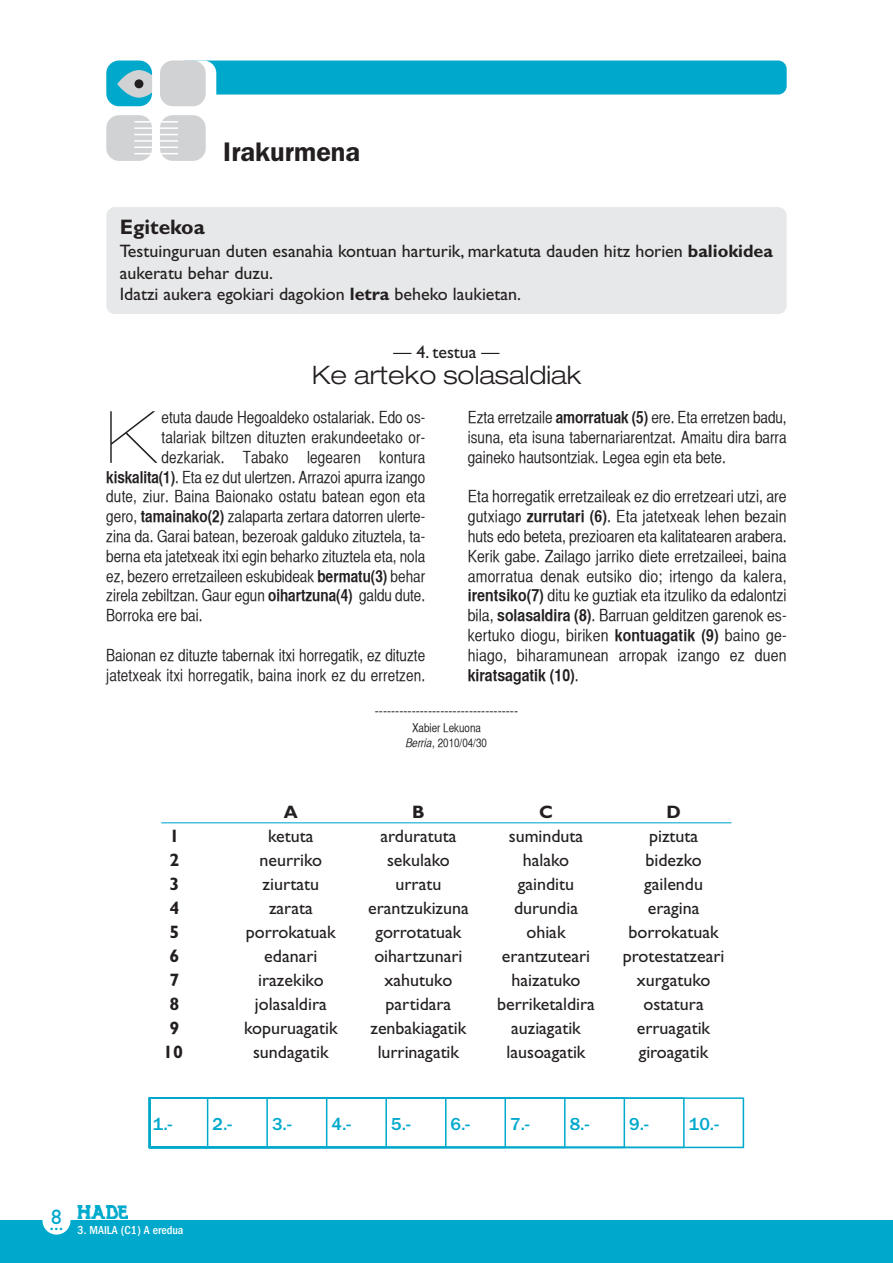
<style>
.page{position:relative;width:893px;height:1263px;background:#fff}
.page>*{position:absolute;margin:0;border:0;box-sizing:border-box;transform-origin:0 0}
.t1{font:200 expanded 72.3px "Helvetica Neue LT Std";color:#231f20}
.t2{font:600 27px "Franklin Gothic";color:#231f20}
.t3{font:300 expanded 25.5px "Helvetica Neue LT Std";color:#231f20}
.t4{font:700 21px "Gill Sans";color:#231f20}
.t5{font:18px/21.6px "Gill Sans";color:#231f20}
.t6{font:500 18px "Franklin Gothic";color:#00a9cc}
.t7{font:700 18px "Gill Sans";color:#231f20}
.t8{font:16.5px/19.8px "Helvetica CY Plain";color:#231f20}
.t9{font:16.5px/19.8px "Helvetica CY Plain";color:#231f20;text-align:justify;scale:1.04 1}
.t10{font:16.5px "Helvetica CY Bold";color:#231f20;scale:1.04 1}
.t11{font:15px "Helvetica CY Plain";color:#231f20}
.t12{font:12px/14.4px "Helvetica CY Plain";color:#231f20;text-align:center}
.t13{font:500 condensed 12px "Franklin Gothic";color:#fff}
.s1{font-weight:700}
.s2{font-family:"Helvetica CY Bold"}
.s3{font-family:"Helvetica CY Plain"}
.s4{font-family:"Helvetica CY Oblique"}
</style>
<div class="page">
<div style="left:178px;top:61px;width:609px;height:34px;background:#00a9cc;border-radius:9px"></div>
<div style="left:171px;top:61px;width:45px;height:45px;background:#fff;border-radius:13px"></div>
<div style="left:0;top:1220px;width:893px;height:43px;background:#00a9cc"></div>
<div style="left:43px;top:1206px;width:28px;height:28px;background:#fff;border-radius:50%"></div>
<svg style="left:78px;top:1218px;width:50px;height:1px"></svg>
<img style="left:78px;top:1205px;width:50px;height:13px">
<div style="left:106px;top:61px;width:46px;height:45px;background:#00a9cc;border-radius:13px"></div>
<svg style="left:117px;top:70px;width:35px;height:28px"></svg>
<div style="left:135px;top:79px;width:8px;height:9px;background:#231f20;border-radius:50%"></div>
<div style="left:160px;top:61px;width:46px;height:45px;background:#d1d2d4;border-radius:13px"></div>
<div style="left:106px;top:115px;width:46px;height:46px;background:#d1d2d4;border-radius:13px"></div>
<div style="left:160px;top:115px;width:46px;height:46px;background:#d1d2d4;border-radius:13px"></div>
<hr style="left:134px;top:121px;width:44px;height:2px;background:#fff">
<hr style="left:134px;top:127px;width:44px;height:2px;background:#fff">
<hr style="left:134px;top:134px;width:44px;height:1px;background:#fff">
<hr style="left:134px;top:140px;width:44px;height:2px;background:#fff">
<hr style="left:134px;top:147px;width:44px;height:1px;background:#fff">
<hr style="left:134px;top:153px;width:44px;height:1px;background:#fff">
<div style="left:149px;top:1097px;width:59px;height:51px;border:2px solid #00a9cc"></div>
<div style="left:149px;top:1097px;width:119px;height:51px;border:2px solid #00a9cc"></div>
<div style="left:149px;top:1097px;width:595px;height:51px;border:2px solid #00a9cc"></div>
<hr style="left:161px;top:822px;width:570px;height:1px;background:#4bc1db">
<div style="left:106px;top:207px;width:681px;height:107px;background:#e7e8e9;border-radius:9px"></div>
<h2 class="t2" style="left:223px;top:142px;width:138px">Irakurmena</h2>
<p class="t4" style="left:120px;top:219px;width:87px">Egitekoa</p>
<p class="t5" style="left:120px;top:242px;width:655px">Testuinguruan duten esanahia kontuan harturik, markatuta dauden hitz horien <span class="s1">baliokidea </span>aukeratu behar duzu.<br>Idatzi aukera egokiari dagokion <span class="s1">letra</span> beheko laukietan.</p>
<p class="t5" style="left:393px;top:342px;width:108px">— 4. testua —</p>
<h3 class="t3" style="left:312px;top:366px;width:271px">Ke arteko solasaldiak</h3>
<p class="t8" style="left:468px;top:409px;width:320px;text-align:justify">Ezta erretzaile <span class="s2">amorratuak (5)</span> ere. Eta erretzen badu, isuna, eta isuna tabernariarentzat. Amaitu dira barra gaineko hautsontziak. Legea egin eta bete.</p>
<p class="t9" style="left:468px;top:488px;width:308px">Eta horregatik erretzaileak ez dio erretzeari utzi, are gutxiago <span class="s2">zurrutari (6)</span>. Eta jatetxeak lehen bezain huts edo beteta, prezioaren eta kalitatearen arabera.<br>Kerik gabe. Zailago jarriko diete erretzaileei, baina amorratua denak eutsiko dio; irtengo da kalera, <span class="s2">irentsiko(7)</span> ditu ke guztiak eta itzuliko da edalontzi bila, <span class="s2">solasaldira (8)</span>. Barruan gelditzen garenok es&shy;kertuko diogu, biriken <span class="s2">kontuagatik (9)</span> baino ge&shy;hiago, biharamunean arropak izango ez duen</p>
<p class="t10" style="left:468px;top:669px;width:108px">kiratsagatik (10)<span class="s3">.</span></p>
<p class="t11" style="left:375px;top:705px;width:145px">-----------------------------------</p>
<p class="t12" style="left:406px;top:722px;width:82px">Xabier Lekuona<br><span class="s4">Berria</span>, 2010/04/30</p>
<h1 class="t1" style="left:106px;top:411px;width:51px">K</h1>
<p class="t8" style="left:162px;top:409px;width:265px">etuta daude Hegoaldeko ostalariak. Edo os-</p>
<p class="t8" style="left:161px;top:429px;width:265px">talariak biltzen dituzten erakundeetako or-</p>
<p class="t8" style="left:161px;top:449px;width:265px">dezkariak. Tabako legearen kontura</p>
<p class="t8" style="left:106px;top:468px;width:320px"><span class="s2">kiskalita(1)</span>. Eta ez dut ulertzen. Arrazoi apurra izango</p>
<p class="t8" style="left:106px;top:488px;width:320px">dute, ziur. Baina Baionako ostatu batean egon eta</p>
<p class="t8" style="left:106px;top:508px;width:320px">gero, <span class="s2">tamainako(2)</span> zalaparta zertara datorren ulerte-</p>
<p class="t8" style="left:106px;top:528px;width:320px">zina da. Garai batean, bezeroak galduko zituztela, ta-</p>
<p class="t8" style="left:106px;top:548px;width:320px">berna eta jatetxeak itxi egin beharko zituztela eta, nola</p>
<p class="t8" style="left:106px;top:567px;width:320px">ez, bezero erretzaileen eskubideak <span class="s2">bermatu(3)</span> behar</p>
<p class="t8" style="left:106px;top:587px;width:320px">zirela zebiltzan. Gaur egun <span class="s2">oihartzuna(4)</span> galdu dute.</p>
<p class="t8" style="left:106px;top:607px;width:98px">Borroka ere bai.</p>
<p class="t8" style="left:106px;top:647px;width:320px">Baionan ez dituzte tabernak itxi horregatik, ez dituzte jatetxeak itxi horregatik, baina inork ez du erretzen.</p>
<p class="t7" style="left:284px;top:805px;width:16px">A</p>
<p class="t7" style="left:412px;top:805px;width:14px">B</p>
<p class="t7" style="left:539px;top:805px;width:15px">C</p>
<p class="t7" style="left:666px;top:805px;width:16px">D</p>
<p class="t7" style="left:169px;top:829px;width:11px">1</p>
<p class="t5" style="left:268px;top:826px;width:47px">ketuta</p>
<p class="t5" style="left:380px;top:826px;width:78px">arduratuta</p>
<p class="t5" style="left:509px;top:826px;width:76px">suminduta</p>
<p class="t5" style="left:649px;top:826px;width:51px">piztuta</p>
<p class="t7" style="left:169px;top:853px;width:11px">2</p>
<p class="t5" style="left:260px;top:850px;width:64px">neurriko</p>
<p class="t5" style="left:387px;top:850px;width:64px">sekulako</p>
<p class="t5" style="left:523px;top:850px;width:48px">halako</p>
<p class="t5" style="left:645px;top:850px;width:58px">bidezko</p>
<p class="t7" style="left:169px;top:877px;width:11px">3</p>
<p class="t5" style="left:263px;top:874px;width:58px">ziurtatu</p>
<p class="t5" style="left:396px;top:874px;width:47px">urratu</p>
<p class="t5" style="left:518px;top:874px;width:58px">gainditu</p>
<p class="t5" style="left:644px;top:874px;width:61px">gailendu</p>
<p class="t7" style="left:169px;top:901px;width:11px">4</p>
<p class="t5" style="left:269px;top:898px;width:45px">zarata</p>
<p class="t5" style="left:368px;top:898px;width:102px">erantzukizuna</p>
<p class="t5" style="left:514px;top:898px;width:66px">durundia</p>
<p class="t5" style="left:648px;top:898px;width:53px">eragina</p>
<p class="t7" style="left:169px;top:925px;width:11px">5</p>
<p class="t5" style="left:246px;top:922px;width:92px">porrokatuak</p>
<p class="t5" style="left:375px;top:922px;width:87px">gorrotatuak</p>
<p class="t5" style="left:526px;top:922px;width:41px">ohiak</p>
<p class="t5" style="left:629px;top:922px;width:92px">borrokatuak</p>
<p class="t7" style="left:169px;top:949px;width:11px">6</p>
<p class="t5" style="left:264px;top:946px;width:55px">edanari</p>
<p class="t5" style="left:374px;top:946px;width:90px">oihartzunari</p>
<p class="t5" style="left:502px;top:946px;width:90px">erantzuteari</p>
<p class="t5" style="left:623px;top:946px;width:103px">protestatzeari</p>
<p class="t7" style="left:169px;top:973px;width:11px">7</p>
<p class="t5" style="left:258px;top:970px;width:67px">irazekiko</p>
<p class="t5" style="left:385px;top:970px;width:69px">xahutuko</p>
<p class="t5" style="left:512px;top:970px;width:70px">haizatuko</p>
<p class="t5" style="left:637px;top:970px;width:75px">xurgatuko</p>
<p class="t7" style="left:169px;top:997px;width:11px">8</p>
<p class="t5" style="left:255px;top:994px;width:73px">jolasaldira</p>
<p class="t5" style="left:386px;top:994px;width:67px">partidara</p>
<p class="t5" style="left:497px;top:994px;width:99px">berriketaldira</p>
<p class="t5" style="left:643px;top:994px;width:62px">ostatura</p>
<p class="t7" style="left:169px;top:1021px;width:11px">9</p>
<p class="t5" style="left:244px;top:1018px;width:95px">kopuruagatik</p>
<p class="t5" style="left:370px;top:1018px;width:97px">zenbakiagatik</p>
<p class="t5" style="left:511px;top:1018px;width:71px">auziagatik</p>
<p class="t5" style="left:637px;top:1018px;width:75px">erruagatik</p>
<p class="t7" style="left:163px;top:1045px;width:21px">10</p>
<p class="t5" style="left:253px;top:1042px;width:77px">sundagatik</p>
<p class="t5" style="left:378px;top:1042px;width:83px">lurrinagatik</p>
<p class="t5" style="left:506px;top:1042px;width:81px">lausoagatik</p>
<p class="t5" style="left:639px;top:1042px;width:71px">giroagatik</p>
<p class="t6" style="left:153px;top:1118px;width:21px">1.-</p>
<p class="t6" style="left:213px;top:1118px;width:21px">2.-</p>
<p class="t6" style="left:272px;top:1118px;width:21px">3.-</p>
<p class="t6" style="left:332px;top:1118px;width:21px">4.-</p>
<p class="t6" style="left:391px;top:1118px;width:21px">5.-</p>
<p class="t6" style="left:451px;top:1118px;width:21px">6.-</p>
<p class="t6" style="left:510px;top:1118px;width:21px">7.-</p>
<p class="t6" style="left:570px;top:1118px;width:21px">8.-</p>
<p class="t6" style="left:629px;top:1118px;width:21px">9.-</p>
<p class="t6" style="left:689px;top:1118px;width:31px">10.-</p>
<p class="t13" style="left:50px;top:1226px;width:135px"><sup>8...</sup> 3. MAILA (C1) A eredua</p>
</div>
